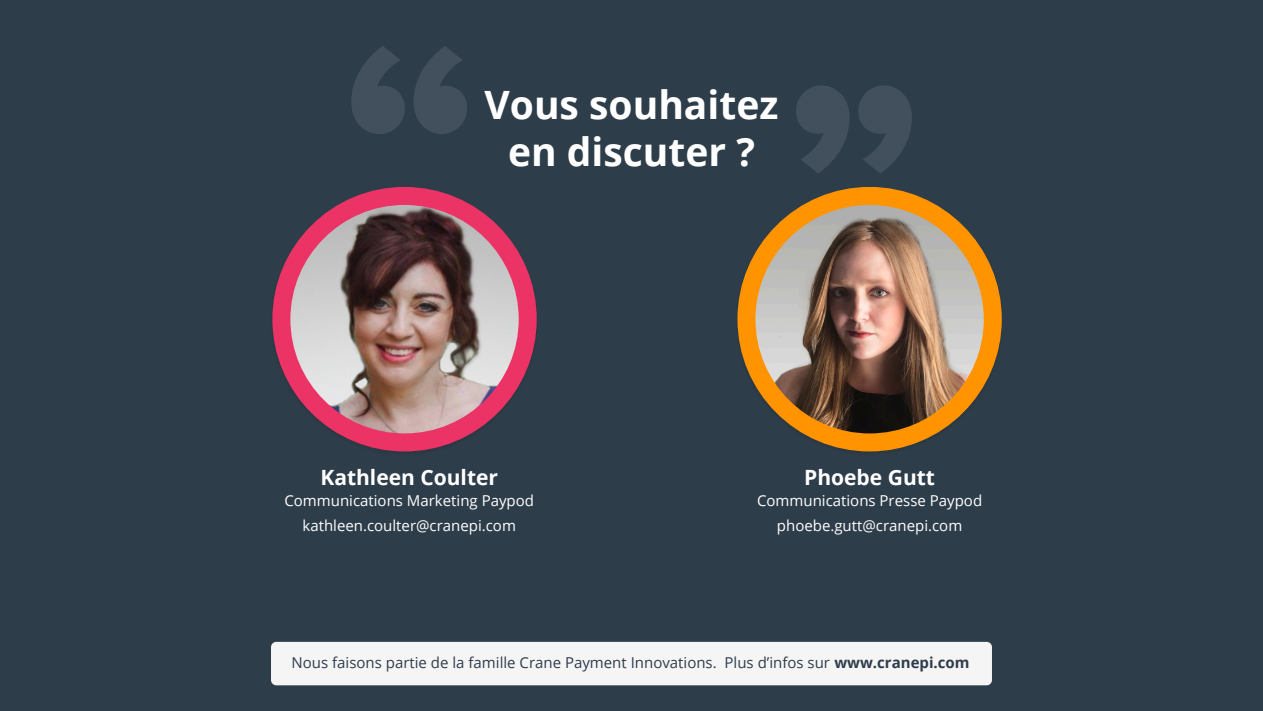
<style>
.page{position:relative;width:1263px;height:711px;background:#fff}
.page>*{position:absolute;margin:0;border:0;box-sizing:border-box;transform-origin:0 0}
.t1{font:700 39px/46.8px "Open Sans";color:#fff;text-align:center}
.t2{font:700 21px "Open Sans";color:#fff}
.t3{font:15px "Open Sans";color:#fff}
.t4{font:15px "Open Sans";color:#2e3c4b}
.s1{font-weight:700}
</style>
<div class="page">
<div style="left:0;top:0;width:1263px;height:710px;background:#2e3d4a"></div>
<img style="left:290px;top:202px;width:229px;height:234px">
<div style="left:272px;top:187px;width:265px;height:264px;border:18px solid #eb3365;border-radius:50%"></div>
<div style="left:735px;top:187px;width:268px;height:268px;background:#231f20;opacity:.15"></div>
<img style="left:746px;top:196px;width:247px;height:246px;border-radius:123px">
<div style="left:737px;top:187px;width:265px;height:264px;border:18px solid #ff9400;border-radius:50%"></div>
<div style="left:271px;top:641px;width:721px;height:44px;background:#f5f5f5;border-radius:5px"></div>
<svg style="left:351px;top:46px;width:116px;height:88px"></svg>
<svg style="left:796px;top:85px;width:116px;height:88px"></svg>
<p class="t1" style="left:484px;top:80px;width:295px">Vous souhaitez en discuter ?</p>
<p class="t2" style="left:320px;top:462px;width:179px">Kathleen Coulter</p>
<p class="t3" style="left:284px;top:490px;width:251px">Communications Marketing Paypod</p>
<p class="t3" style="left:302px;top:514px;width:215px">kathleen.coulter@cranepi.com</p>
<p class="t3" style="left:777px;top:514px;width:187px">phoebe.gutt@cranepi.com</p>
<p class="t2" style="left:804px;top:462px;width:132px">Phoebe Gutt</p>
<p class="t3" style="left:757px;top:490px;width:227px">Communications Presse Paypod</p>
<p class="t4" style="left:291px;top:652px;width:680px">Nous faisons partie de la famille Crane Payment Innovations. Plus d’infos sur <span class="s1">www.cranepi.com</span></p>
</div>
